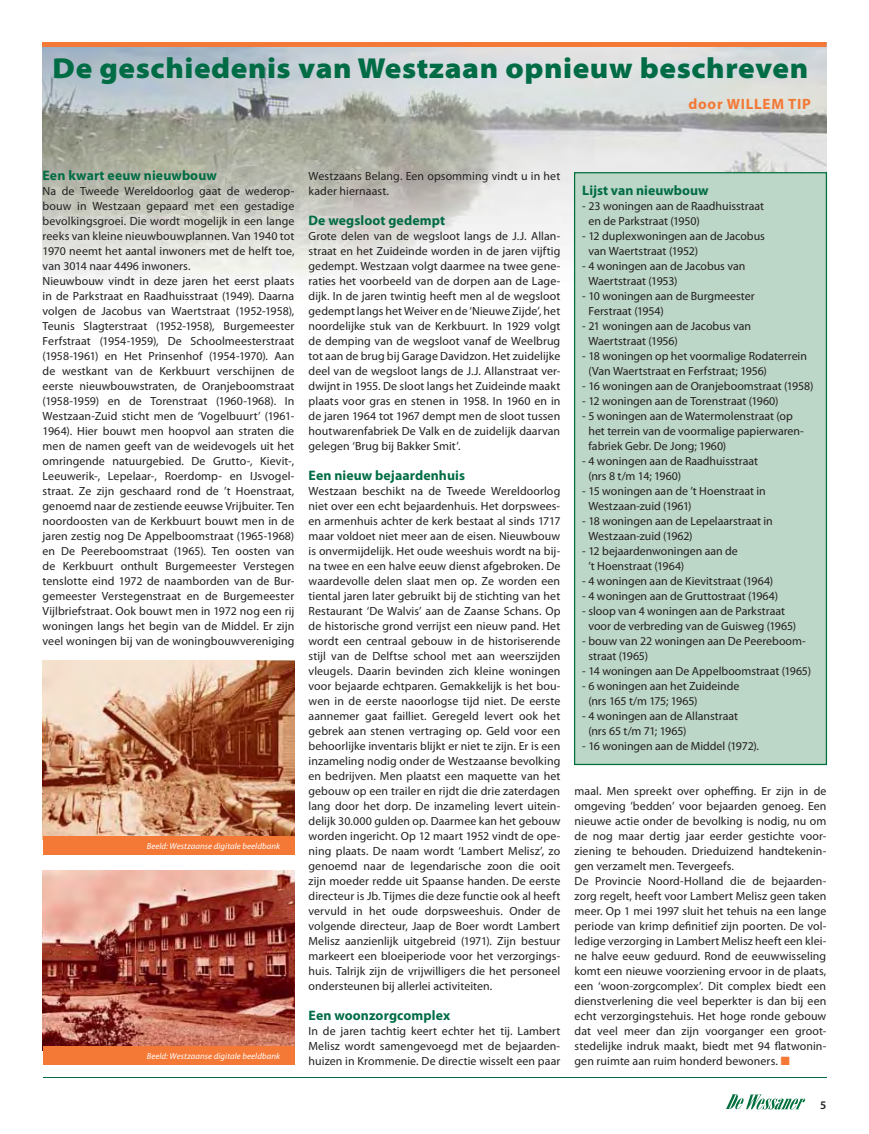
<style>
.page{position:relative;width:869px;height:1134px;background:#fff}
.page>*{position:absolute;margin:0;border:0;box-sizing:border-box;transform-origin:0 0}
.t1{font:900 semi-expanded 29px "Myriad Pro";letter-spacing:.02em;color:#006c45}
.t2{font:700 15px "Myriad Pro";letter-spacing:.05em;color:#f47836}
.t3{font:700 13.75px "Myriad Pro";letter-spacing:.005em;color:#006c45}
.t4{font:11.88px/15px "Myriad Pro";letter-spacing:.005em;color:#231f20}
.t5{font:600 11.62px "Myriad Pro";color:#231f20}
.t6{font:italic 8.75px "Myriad Pro";letter-spacing:.01em;color:#fff}
</style>
<div class="page">
<hr style="left:43px;top:1077px;width:783px;height:1px;background:#006b45">
<svg style="left:725px;top:1094px;width:79px;height:15px"></svg>
<svg style="left:43px;top:47px;width:783px;height:237px;background:#cbcdca"></svg>
<div style="left:43px;top:42px;width:783px;height:5px;background:#f47836"></div>
<img style="left:43px;top:871px;width:251px;height:175px">
<img style="left:43px;top:660px;width:251px;height:176px">
<div style="left:43px;top:836px;width:251px;height:19px;background:#f47836"></div>
<div style="left:43px;top:1046px;width:251px;height:19px;background:#f47836"></div>
<div style="left:574px;top:173px;width:252px;height:591px;background:#bcd6c8"></div>
<div style="left:573px;top:172px;width:253px;height:593px;border:1px solid #00703c"></div>
<h1 class="t1" style="left:53px;top:51px;width:756px">De geschiedenis van Westzaan opnieuw beschreven</h1>
<p class="t2" style="left:688px;top:95px;width:124px">door WILLEM TIP</p>
<p class="t3" style="left:43px;top:168px;width:176px">Een kwart eeuw nieuwbouw</p>
<p class="t4" style="left:43px;top:184px;width:253px">Na de Tweede Wereldoorlog gaat de wederop&shy;bouw in Westzaan gepaard met een gestadige bevolkingsgroei. Die wordt mogelijk in een lange reeks van kleine nieuwbouwplannen. Van 1940 tot 1970 neemt het aantal inwoners met de helft toe, van 3014 naar 4496 inwoners.<br>Nieuwbouw vindt in deze jaren het eerst plaats in de Parkstraat en Raadhuisstraat (1949). Daarna volgen de Jacobus van Waertstraat (1952-1958), Teunis Slagterstraat (1952-1958), Burgemeester Ferfstraat (1954-1959), De Schoolmeesterstraat (1958-1961) en Het Prinsenhof (1954-1970). Aan de westkant van de Kerkbuurt verschijnen de eerste nieuwbouw straten, de Oranjeboomstraat (1958-1959) en de Torenstraat (1960-1968). In Westzaan-Zuid sticht men de ‘Vogelbuurt’ (1961- 1964). Hier bouwt men hoopvol aan straten die men de namen geeft van de weidevogels uit het omringende natuurgebied. De Grutto-, Kievit-, Leeu werik-, Lepelaar-, Roerdomp- en IJsvogel&shy;straat. Ze zijn geschaard rond de ’t Hoenstraat, genoemd naar de zestiende eeuwse Vrijbuiter. Ten noordoosten van de Kerkbuurt bouwt men in de jaren zestig nog De Appelboomstraat (1965-1968) en De Peere boomstraat (1965). Ten oosten van de Kerkbuurt onthult Burgemeester Verstegen tenslotte eind 1972 de naamborden van de Bur&shy;gemeester Verstegenstraat en de Burgemeester Vijlbriefstraat. Ook bouwt men in 1972 nog een rij woningen langs het begin van de Middel. Er zijn veel woningen bij van de woningbouw vereniging</p>
<p class="t6" style="left:147px;top:841px;width:135px">Beeld: Westzaanse digitale beeldbank</p>
<p class="t6" style="left:147px;top:1051px;width:135px">Beeld: Westzaanse digitale beeldbank</p>
<p class="t4" style="left:308px;top:169px;width:253px">Westzaans Belang. Een opsomming vindt u in het kader hiernaast.</p>
<p class="t3" style="left:308px;top:213px;width:138px">De wegsloot gedempt</p>
<p class="t4" style="left:308px;top:229px;width:253px;text-align:justify">Grote delen van de wegsloot langs de J.J. Allan&shy;straat en het Zuideinde worden in de jaren vijftig gedempt. Westzaan volgt daarmee na twee gene&shy;raties het voorbeeld van de dorpen aan de Lage&shy;dijk. In de jaren twintig heeft men al de wegsloot gedempt langs het Weiver en de ‘Nieuwe Zijde’, het noordelijke stuk van de Kerkbuurt. In 1929 volgt de demping van de wegsloot vanaf de Weelbrug tot aan de brug bij Garage Davidzon. Het zuidelijke deel van de wegsloot langs de J.J. Allanstraat ver&shy;dwijnt in 1955. De sloot langs het Zuideinde maakt plaats voor gras en stenen in 1958. In 1960 en in de jaren 1964 tot 1967 dempt men de sloot tussen houtwarenfabriek De Valk en de zuidelijk daarvan gelegen ‘Brug bij Bakker Smit’.</p>
<p class="t3" style="left:308px;top:468px;width:158px">Een nieuw bejaardenhuis</p>
<p class="t4" style="left:308px;top:484px;width:253px;text-align:justify">Westzaan beschikt na de Tweede Wereldoorlog niet over een echt bejaardenhuis. Het dorpswees&shy;en armenhuis achter de kerk bestaat al sinds 1717 maar voldoet niet meer aan de eisen. Nieuwbouw is onvermijdelijk. Het oude weeshuis wordt na bij&shy;na twee en een halve eeuw dienst afgebroken. De waardevolle delen slaat men op. Ze worden een tiental jaren later gebruikt bij de stichting van het Restaurant ‘De Walvis’ aan de Zaanse Schans. Op de historische grond verrijst een nieuw pand. Het wordt een centraal gebouw in de historiserende stijl van de Delftse school met aan weerszijden vleugels. Daarin bevinden zich kleine woningen voor bejaarde echtparen. Gemakkelijk is het bou&shy;wen in de eerste naoorlogse tijd niet. De eerste aannemer gaat failliet. Geregeld levert ook het gebrek aan stenen vertraging op. Geld voor een behoorlijke inventaris blijkt er niet te zijn. Er is een inzameling nodig onder de Westzaanse bevolking en bedrijven. Men plaatst een maquette van het gebouw op een trailer en rijdt die drie zaterdagen lang door het dorp. De inzameling levert uitein&shy;delijk 30.000 gulden op. Daarmee kan het gebouw worden ingericht. Op 12 maart 1952 vindt de ope&shy;ning plaats. De naam wordt ‘Lambert Melisz’, zo genoemd naar de legendarische zoon die ooit zijn moeder redde uit Spaanse handen. De eerste directeur is Jb. Tijmes die deze functie ook al heeft vervuld in het oude dorpsweeshuis. Onder de volgende directeur, Jaap de Boer wordt Lambert Melisz aanzienlijk uitgebreid (1971). Zijn bestuur markeert een bloeiperiode voor het verzorgings&shy;huis. Talrijk zijn de vrijwilligers die het personeel ondersteunen bij allerlei activiteiten.</p>
<p class="t3" style="left:308px;top:1008px;width:143px">Een woonzorgcomplex</p>
<p class="t4" style="left:308px;top:1024px;width:253px;text-align:justify">In de jaren tachtig keert echter het tij. Lambert Melisz wordt samengevoegd met de bejaarden&shy;huizen in Krommenie. De directie wisselt een paar</p>
<p class="t3" style="left:582px;top:183px;width:128px">Lijst van nieuwbouw</p>
<p class="t4" style="left:588px;top:199px;width:177px;text-indent:-6px">- 23 woningen aan de Raadhuisstraat en de Parkstraat (1950)</p>
<p class="t4" style="left:588px;top:229px;width:178px;text-indent:-6px">- 12 duplexwoningen aan de Jacobus van Waertstraat (1952)</p>
<p class="t4" style="left:588px;top:259px;width:158px;text-indent:-6px">- 4 woningen aan de Jacobus van<br>Waertstraat (1953)</p>
<p class="t4" style="left:588px;top:289px;width:168px;text-indent:-6px">- 10 woningen aan de Burgmeester<br>Ferstraat (1954)</p>
<p class="t4" style="left:588px;top:319px;width:164px;text-indent:-6px">- 21 woningen aan de Jacobus van<br>Waertstraat (1956)</p>
<p class="t4" style="left:588px;top:349px;width:220px;text-indent:-6px">- 18 woningen op het voormalige Rodaterrein (Van Waertstraat en Ferfstraat; 1956)</p>
<p class="t4" style="left:582px;top:379px;width:232px">- 16 woningen aan de Oranjeboomstraat (1958)</p>
<p class="t4" style="left:582px;top:394px;width:198px">- 12 woningen aan de Torenstraat (1960)</p>
<p class="t4" style="left:588px;top:409px;width:217px;text-indent:-6px">- 5 woningen aan de Watermolenstraat (op het terrein van de voormalige papierwaren&shy;fabriek Gebr. De Jong; 1960)</p>
<p class="t4" style="left:588px;top:454px;width:171px;text-indent:-6px">- 4 woningen aan de Raadhuisstraat (nrs 8 t/m 14; 1960)</p>
<p class="t4" style="left:588px;top:484px;width:179px;text-indent:-6px">- 15 woningen aan de ’t Hoenstraat in<br>Westzaan-zuid (1961)</p>
<p class="t4" style="left:588px;top:514px;width:186px;text-indent:-6px">- 18 woningen aan de Lepelaarstraat in<br>Westzaan-zuid (1962)</p>
<p class="t4" style="left:588px;top:544px;width:151px;text-indent:-6px">- 12 bejaardenwoningen aan de ’t Hoenstraat (1964)</p>
<p class="t4" style="left:582px;top:574px;width:192px">- 4 woningen aan de Kievitstraat (1964)</p>
<p class="t4" style="left:582px;top:589px;width:197px">- 4 woningen aan de Gruttostraat (1964)</p>
<p class="t4" style="left:588px;top:604px;width:209px;text-indent:-6px">- sloop van 4 woningen aan de Parkstraat voor de verbreding van de Guisweg (1965)</p>
<p class="t4" style="left:588px;top:634px;width:219px;text-indent:-6px">- bouw van 22 woningen aan De Peereboom&shy;straat (1965)</p>
<p class="t4" style="left:582px;top:664px;width:230px">- 14 woningen aan De Appelboomstraat (1965)</p>
<p class="t4" style="left:588px;top:679px;width:152px;text-indent:-6px">- 6 woningen aan het Zuideinde (nrs 165 t/m 175; 1965)</p>
<p class="t4" style="left:588px;top:709px;width:151px;text-indent:-6px">- 4 woningen aan de Allanstraat (nrs 65 t/m 71; 1965)</p>
<p class="t4" style="left:582px;top:739px;width:178px">- 16 woningen aan de Middel (1972).</p>
<p class="t4" style="left:574px;top:784px;width:253px">maal. Men spreekt over opheffing. Er zijn in de omgeving ’bedden’ voor bejaarden genoeg. Een nieuwe actie onder de bevolking is nodig, nu om de nog maar dertig jaar eerder gestichte voor&shy;ziening te behouden. Drieduizend handtekenin&shy;gen verzamelt men. Tevergeefs.<br>De Provincie Noord-Holland die de bejaarden&shy;zorg regelt, heeft voor Lambert Melisz geen taken meer. Op 1 mei 1997 sluit het tehuis na een lange periode van krimp definitief zijn poorten. De vol&shy;ledige verzorging in Lambert Melisz heeft een klei&shy;ne halve eeuw geduurd. Rond de eeuwwisseling komt een nieuwe voorziening ervoor in de plaats, een ‘woon-zorgcomplex’. Dit complex biedt een dienstverlening die veel beperkter is dan bij een echt verzorgingstehuis. Het hoge ronde gebouw dat veel meer dan zijn voorganger een groot&shy;stedelijke indruk maakt, biedt met 94 flatwonin&shy;gen ruimte aan ruim honderd bewoners.</p>
<p class="t5" style="left:819px;top:1099px;width:8px">5</p>
</div>
